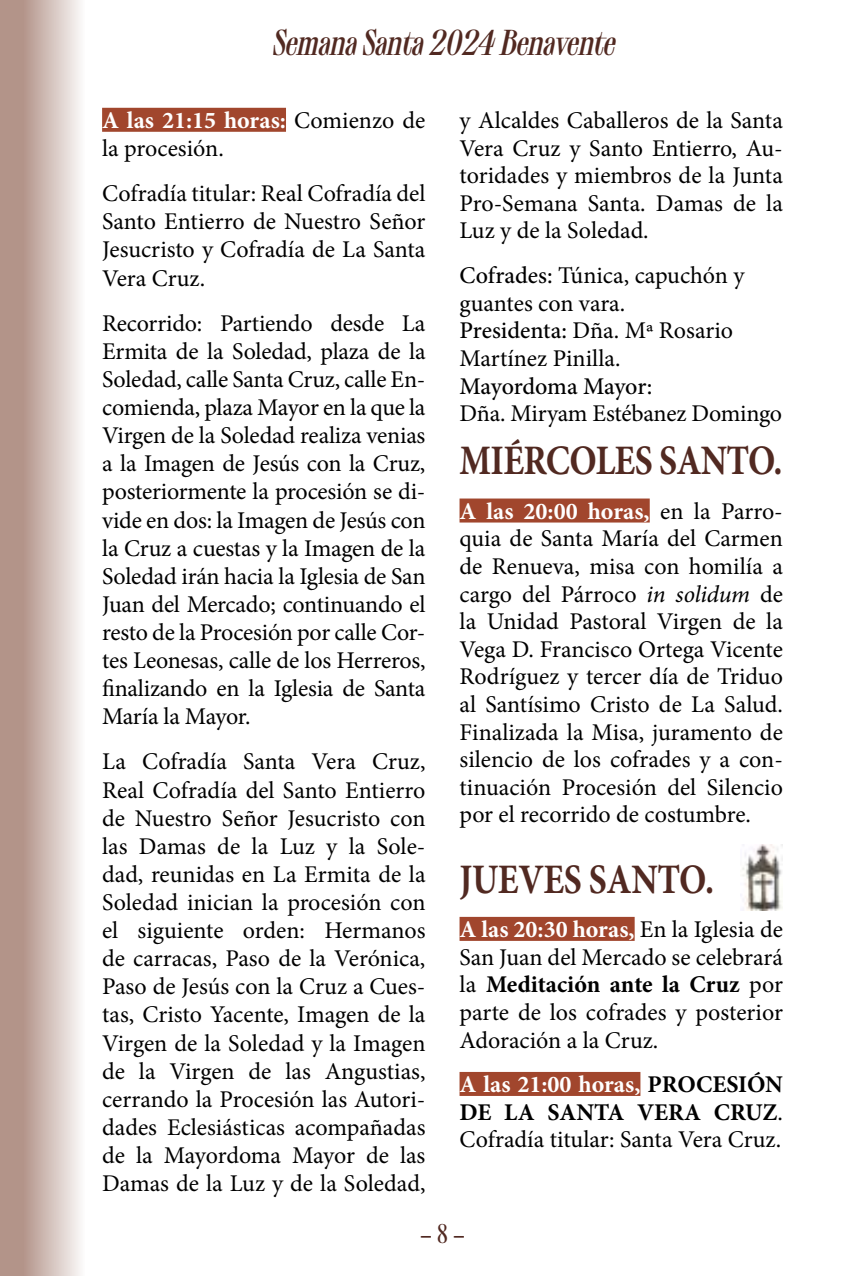
<style>
.page{position:relative;width:851px;height:1276px;background:#fff}
.page>*{position:absolute;margin:0;border:0;box-sizing:border-box;transform-origin:0 0}
.t1{font:700 42px "Minion Pro";letter-spacing:-.02em;color:#512921;scale:.85 1}
.t2{font:italic 36px "Toy";color:#512921}
.t3{font:600 27px "Minion Pro";color:#512921;scale:.9 1}
.t4{font:24px/28.2px "Minion Pro";color:#000;text-align:justify}
.t5{font:500 24px "Minion Pro";letter-spacing:-.01em;color:#000}
.s1{font-weight:700;color:#fff}
.s2{font-weight:500}
.s3{font-style:italic}
.s4{font-weight:700}
.s5{font-family:"Toy";font-weight:400}
</style>
<div class="page">
<svg style="left:0;top:0;width:80px;height:1276px"></svg>
<div style="left:102px;top:108px;width:184px;height:24px;background:#a1462d"></div>
<div style="left:459px;top:498px;width:190px;height:24px;background:#a1462d"></div>
<div style="left:459px;top:917px;width:175px;height:24px;background:#a1462d"></div>
<div style="left:459px;top:1072px;width:181px;height:24px;background:#a1462d"></div>
<img style="left:741px;top:844px;width:41px;height:66px">
<h2 class="t2" style="left:271px;top:22px;width:352px">SemanaSanta2024 Benavente</h2>
<p class="t4" style="left:102px;top:106px;width:325px"><span class="s1">A las 21:15 horas:</span> Comienzo de la procesión.</p>
<p class="t4" style="left:102px;top:180px;width:325px">Cofradía titular: Real Cofradía del Santo Entierro de Nuestro Señor Jesucristo y Cofradía de La Santa Vera Cruz.</p>
<p class="t4" style="left:102px;top:309px;width:325px">Recorrido: Partiendo desde La Ermita de la Soledad, plaza de la Soledad, calle Santa Cruz, calle En&shy;comienda, plaza Mayor en la que la Virgen de la Soledad realiza venias a la Imagen de Jesús con la Cruz, posteriormente la procesión se di&shy;vide en dos: la Imagen de Jesús con la Cruz a cuestas y la Imagen de la Soledad irán hacia la Iglesia de San Juan del Mercado; continuando el resto de la Procesión por calle Cor&shy;tes Leonesas, calle de los Herreros, finalizando en la Iglesia de Santa María la Mayor.</p>
<p class="t4" style="left:102px;top:748px;width:325px">La Cofradía Santa Vera Cruz, Real Cofradía del Santo Entierro de Nuestro Señor Jesucristo con las Damas de la Luz y la Sole&shy;dad, reunidas en La Ermita de la Soledad inician la procesión con el siguiente orden: Hermanos de carracas, Paso de la Verónica, Paso de Jesús con la Cruz a Cues&shy;tas, Cristo Yacente, Imagen de la Virgen de la Soledad y la Imagen de la Virgen de las Angustias, cerrando la Procesión las Autori&shy;dades Eclesiásticas acompañadas de la Mayordoma Mayor de las Damas de la Luz y de la Soledad,</p>
<p class="t4" style="left:459px;top:107px;width:325px">y Alcaldes Caballeros de la Santa Vera Cruz y Santo Entierro, Au&shy;toridades y miembros de la Junta Pro-Semana Santa. Damas de la Luz y de la Soledad.</p>
<p class="t4" style="left:459px;top:262px;width:286px;text-align:left"><span class="s2">Cofrades:</span> Túnica, capuchón y guantes con vara.<br><span class="s2">Presidenta:</span> Dña. Mª Rosario<br>Martínez Pinilla.</p>
<p class="t5" style="left:459px;top:370px;width:194px">Mayordoma Mayor:</p>
<p class="t4" style="left:459px;top:399px;width:324px">Dña. Miryam Estébanez Domingo</p>
<h1 class="t1" style="left:459px;top:431px;width:381px">MIÉRCOLES SANTO.</h1>
<p class="t4" style="left:459px;top:497px;width:325px"><span class="s1">A las 20:00 horas,</span> en la Parro&shy;quia de Santa María del Carmen de Renueva, misa con homilía a cargo del Párroco <span class="s3">in solidum</span> de la Unidad Pastoral Virgen de la Vega D. Francisco Ortega Vicente Rodríguez y tercer día de Triduo al Santísimo Cristo de La Salud.<br>Finalizada la Misa, juramento de silencio de los cofrades y a con&shy;tinuación Procesión del Silencio por el recorrido de costumbre.</p>
<h1 class="t1" style="left:459px;top:849px;width:301px">JUEVES SANTO.</h1>
<p class="t4" style="left:459px;top:915px;width:325px"><span class="s1">A las 20:30 horas,</span> En la Iglesia de San Juan del Mercado se celebrará la <span class="s4">Meditación ante la Cruz</span> por parte de los cofrades y posterior Adoración a la Cruz.</p>
<p class="t4" style="left:459px;top:1071px;width:325px"><span class="s1">A las 21:00 horas,</span> <span class="s4">PROCESIÓN DE LA SANTA VERA CRUZ</span>.<br>Cofradía titular: Santa Vera Cruz.</p>
<p class="t3" style="left:419px;top:1216px;width:52px">– <span class="s5">8</span> –</p>
</div>
